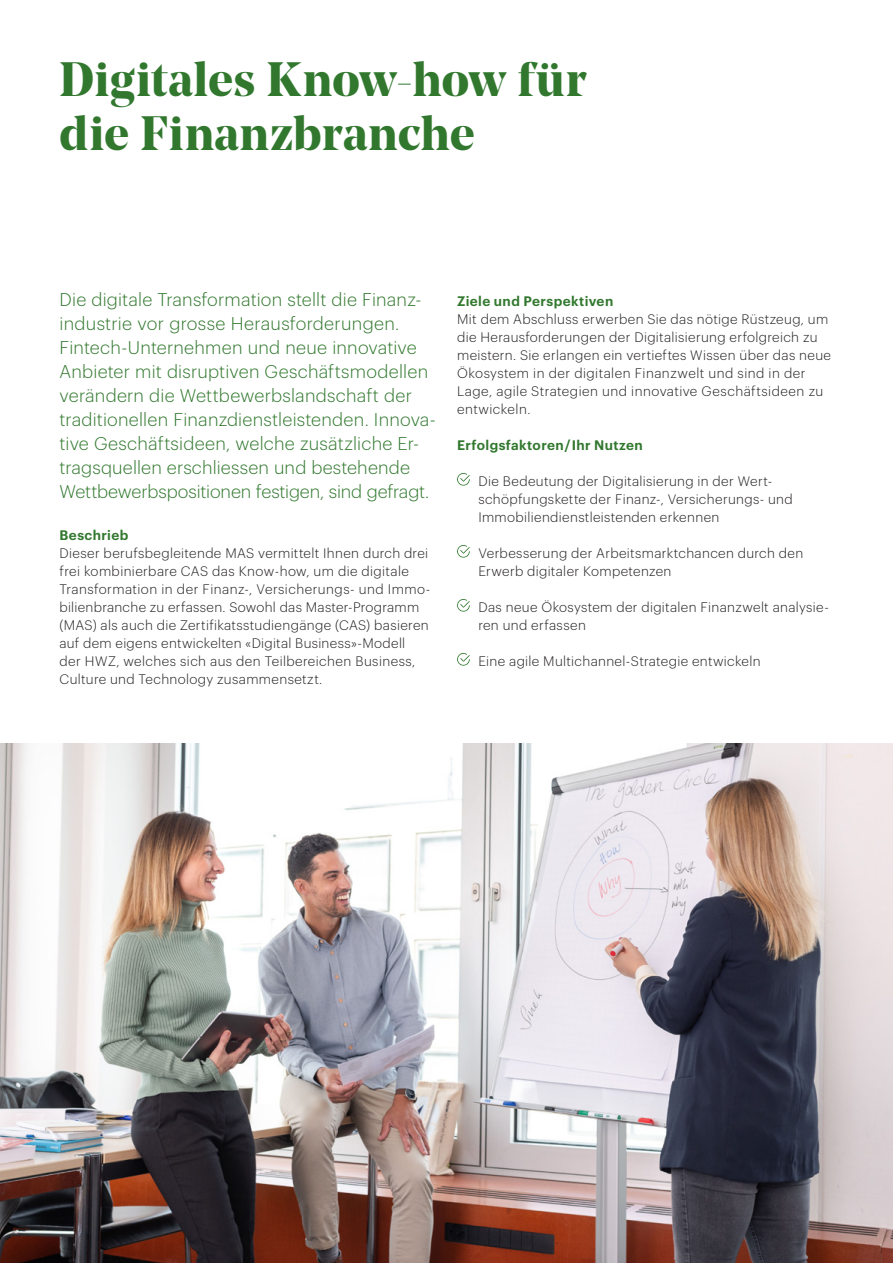
<style>
.page{position:relative;width:893px;height:1263px;background:#fff}
.page>*{position:absolute;margin:0;border:0;box-sizing:border-box;transform-origin:0 0}
.t1{font:700 48px/54px "Noe Display";letter-spacing:.01em;color:#31782e}
.t2{font:300 18px/24px "Graphik";letter-spacing:.01em;color:#31782e}
.t3{font:300 13.5px/18px "Graphik";letter-spacing:.03em;color:#231f20}
.t4{font:600 13.5px "Graphik";letter-spacing:.03em;color:#31782e}
</style>
<div class="page">
<svg style="left:457px;top:473px;width:13px;height:13px"></svg>
<svg style="left:457px;top:545px;width:13px;height:13px"></svg>
<svg style="left:457px;top:599px;width:13px;height:13px"></svg>
<svg style="left:457px;top:653px;width:13px;height:13px"></svg>
<img style="left:0;top:744px;width:893px;height:519px">
<h1 class="t1" style="left:60px;top:51px;width:528px">Digitales Know-how für die Finanzbranche</h1>
<p class="t2" style="left:60px;top:286px;width:378px">Die digitale Transformation stellt die Finanz&shy;industrie vor grosse Herausforderungen.<br>Fintech-Unternehmen und neue innovative Anbieter mit disruptiven Geschäftsmodellen verändern die Wettbewerbslandschaft der traditionellen Finanzdienstleistenden. Innova&shy;tive Geschäftsideen, welche zusätzliche Er&shy;tragsquellen erschliessen und bestehende Wettbewerbspositionen festigen, sind gefragt.</p>
<p class="t4" style="left:60px;top:524px;width:70px">Beschrieb</p>
<p class="t3" style="left:60px;top:543px;width:372px">Dieser berufsbegleitende MAS vermittelt Ihnen durch drei frei kombinierbare CAS das Know-how, um die digitale Transformation in der Finanz-, Versicherungs- und Immo&shy;bilienbranche zu erfassen. Sowohl das Master-Programm (MAS) als auch die Zertifikatsstudiengänge (CAS) basieren auf dem eigens entwickelten «Digital Business»-Modell<br>der HWZ, welches sich aus den Teilbereichen Business, Culture und Technology zusammensetzt.</p>
<p class="t4" style="left:457px;top:290px;width:158px">Ziele und Perspektiven</p>
<p class="t3" style="left:457px;top:309px;width:375px">Mit dem Abschluss erwerben Sie das nötige Rüstzeug, um die Herausforderungen der Digitalisierung erfolgreich zu meistern. Sie erlangen ein vertieftes Wissen über das neue Ökosystem in der digitalen Finanzwelt und sind in der Lage, agile Strategien und innovative Geschäftsideen zu entwickeln.</p>
<p class="t4" style="left:457px;top:434px;width:187px">Erfolgsfaktoren/Ihr Nutzen</p>
<p class="t3" style="left:478px;top:471px;width:316px">Die Bedeutung der Digitalisierung in der Wert&shy;schöpfungskette der Finanz-, Versicherungs- und<br>Immobiliendienstleistenden erkennen</p>
<p class="t3" style="left:478px;top:543px;width:326px">Verbesserung der Arbeitsmarktchancen durch den<br>Erwerb digitaler Kompetenzen</p>
<p class="t3" style="left:478px;top:597px;width:352px">Das neue Ökosystem der digitalen Finanzwelt analysie&shy;ren und erfassen</p>
<p class="t3" style="left:478px;top:651px;width:284px">Eine agile Multichannel-Strategie entwickeln</p>
</div>
